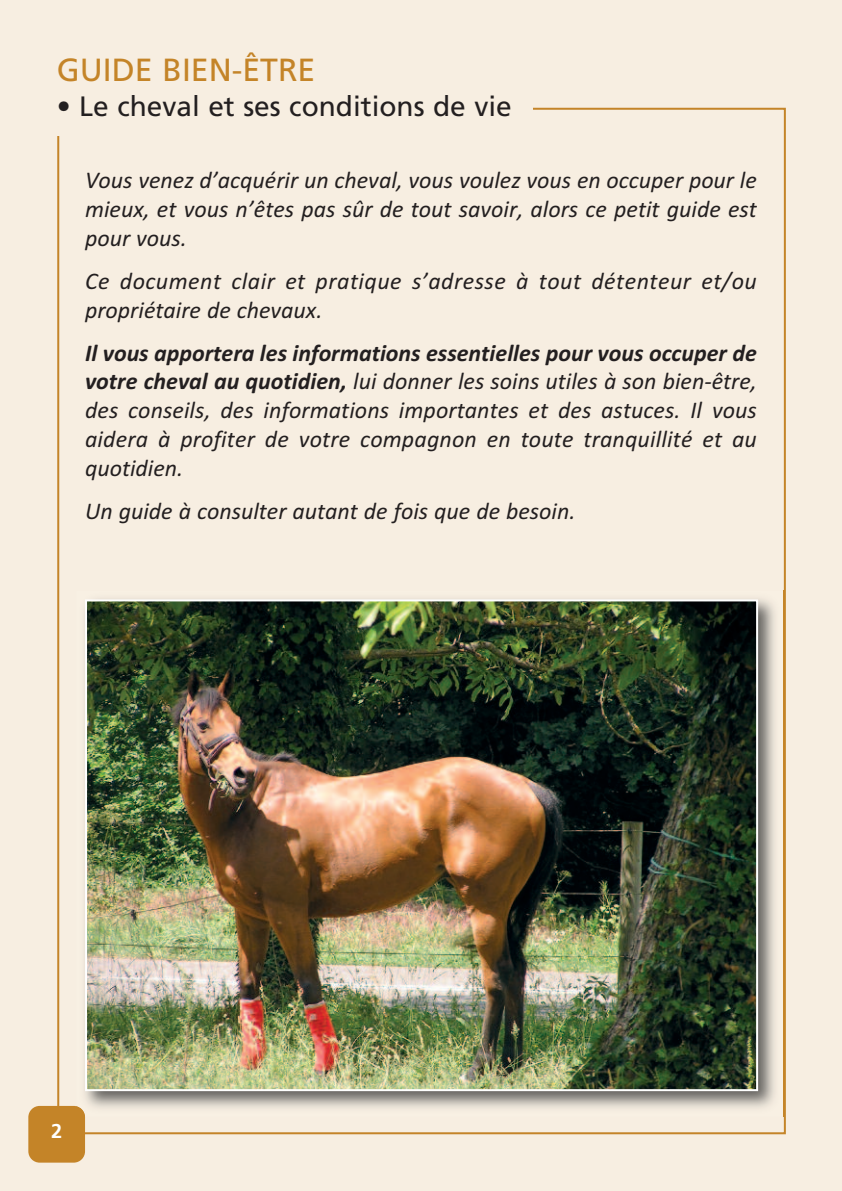
<style>
.page{position:relative;width:842px;height:1191px;background:#f7eee1}
.page>*{position:absolute;margin:0;border:0;box-sizing:border-box;transform-origin:0 0}
.t1{font:32px "Frutiger";color:#c48428}
.t2{font:28px "Frutiger";color:#231f20}
.t3{font:italic 24px/28.8px "Calibri";color:#231f20;text-align:justify}
.t4{font:italic 24px/28.8px "Calibri";letter-spacing:.02em;color:#231f20}
.t5{font:700 20px "Frutiger";color:#fff}
.s1{font-weight:700}
</style>
<div class="page">
<div style="left:28px;top:1106px;width:57px;height:56px;background:#c48428;border-radius:11px"></div>
<img style="left:85px;top:590px;width:700px;height:526px">
<img style="left:88px;top:602px;width:667px;height:486px">
<div style="left:85px;top:599px;width:673px;height:492px;border:2px solid #fff"></div>
<h1 class="t1" style="left:57px;top:57px;width:260px">GUIDE BIEN-ÊTRE</h1>
<p class="t2" style="left:57px;top:95px;width:457px">• Le cheval et ses conditions de vie</p>
<p class="t3" style="left:85px;top:165px;width:673px">Vous venez d’acquérir un cheval, vous voulez vous en occuper pour le mieux, et vous n’êtes pas sûr de tout savoir, alors ce petit guide est pour vous.</p>
<p class="t4" style="left:85px;top:266px;width:673px">Ce document clair et pratique s’adresse à tout détenteur et/ou propriétaire de chevaux.</p>
<p class="t3" style="left:85px;top:338px;width:673px"><span class="s1">Il vous apportera les informations essentielles pour vous occuper de votre cheval au quotidien,</span> lui donner les soins utiles à son bien-être, des conseils, des informations importantes et des astuces. Il vous aidera à profiter de votre compagnon en toute tranquillité et au quotidien.</p>
<p class="t3" style="left:85px;top:496px;width:492px">Un guide à consulter autant de fois que de besoin.</p>
<p class="t5" style="left:51px;top:1123px;width:13px">2</p>
</div>
